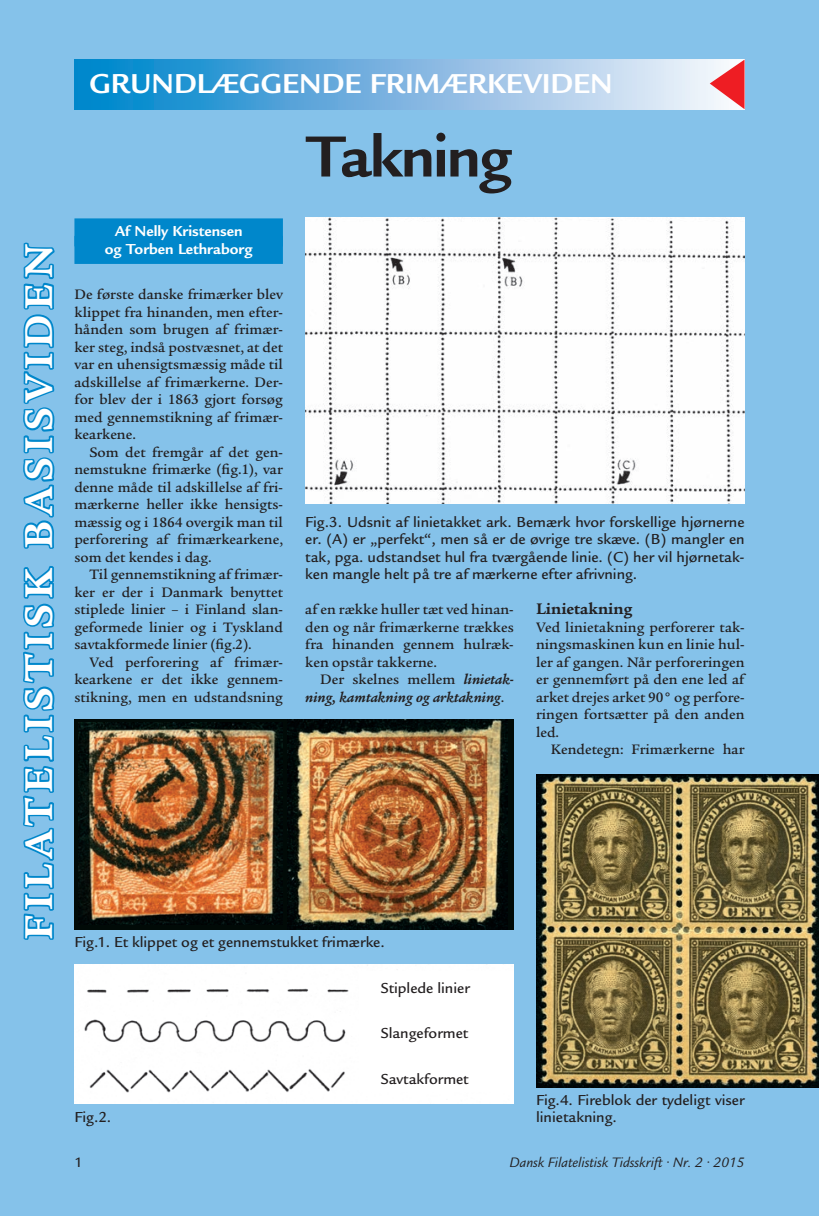
<style>
.page{position:relative;width:819px;height:1216px;background:#fff}
.page>*{position:absolute;margin:0;border:0;box-sizing:border-box;transform-origin:0 0}
.t1{font:700 63px "Legacy Sans Std";letter-spacing:-.025em;color:#231f20}
.t2{font:700 42px "Legacy Serif Std";letter-spacing:.115em;color:#fff}
.t3{font:700 29.75px "Legacy Sans Std";color:#fff}
.t4{font:700 16.62px "Legacy Serif Std";color:#231f20}
.t5{font:500 15.75px/17.5px "Legacy Sans Std";color:#231f20;text-align:justify}
.t6{font:700 15.75px/17.5px "Legacy Sans Std";color:#fff;text-align:center}
.t7{font:500 14.88px/17.5px "Legacy Serif Std";color:#231f20;text-align:justify}
.t8{font:italic 700 14.88px/17.5px "Legacy Serif Std";color:#231f20}
.t9{font:italic 14.88px "Legacy Sans Std";color:#231f20}
.t10{font:500 14.88px "Legacy Sans Std";color:#231f20}
.s1{font-weight:500;font-style:normal}
</style>
<div class="page">
<div style="left:0;top:0;width:819px;height:1215px;background:#85c2ea"></div>
<svg style="left:23px;top:242px;width:32px;height:698px"></svg>
<div style="left:74px;top:719px;width:439px;height:210px;background:#010a07"></div>
<div style="left:74px;top:60px;width:670px;height:49px;background:linear-gradient(to right,#007fc9,#fff2fb)"></div>
<svg style="left:709px;top:60px;width:35px;height:49px;background:#f08c91"></svg>
<div style="left:74px;top:218px;width:209px;height:28px;background:#0087cb"></div>
<div style="left:74px;top:236px;width:209px;height:28px;background:#0087cb"></div>
<img style="left:78px;top:722px;width:204px;height:202px">
<img style="left:288px;top:719px;width:219px;height:210px">
<img style="left:74px;top:964px;width:439px;height:139px">
<div style="left:359px;top:971px;width:154px;height:120px;background:#fff"></div>
<img style="left:536px;top:774px;width:283px;height:312px">
<img style="left:305px;top:217px;width:439px;height:286px">
<h2 class="t2" style="left:14px;top:939px;width:697px;rotate:-90deg">FILATELISTISK BASISVIDEN</h2>
<h3 class="t3" style="left:89px;top:66px;width:525px">GRUNDLÆGGENDE FRIMÆRKEVIDEN</h3>
<p class="t6" style="left:105px;top:222px;width:149px">Af Nelly Kristensen og Torben Lethraborg</p>
<p class="t7" style="left:74px;top:286px;width:210px">De første danske frimærker blev klippet fra hinanden, men efter&shy;hånden som brugen af frimær&shy;ker steg, indså postvæsnet, at det var en uhensigtsmæssig måde til adskillelse af frimærkerne. Der&shy;for blev der i 1863 gjort forsøg med gennemstikning af frimær&shy;kearkene.</p>
<p class="t7" style="left:74px;top:443px;width:210px;text-indent:15px">Som det fremgår af det gen&shy;nemstukne frimærke (fig.1), var denne måde til adskillelse af fri&shy;mærkerne heller ikke hensigts&shy;mæssig og i 1864 overgik man til perforering af frimærkearkene, som det kendes i dag.</p>
<p class="t7" style="left:74px;top:565px;width:210px;text-indent:15px">Til gennemstikning af frimær&shy;ker er der i Danmark benyttet stiplede linier – i Finland slan&shy;geformede linier og i Tyskland savtakformede linier (fig.2).</p>
<p class="t7" style="left:74px;top:653px;width:210px;text-indent:15px">Ved perforering af frimær&shy;kearkene er det ikke gennem&shy;stikning, men en udstandsning</p>
<h1 class="t1" style="left:307px;top:120px;width:206px">Takning</h1>
<p class="t5" style="left:305px;top:513px;width:441px">Fig.3. Udsnit af linietakket ark. Bemærk hvor forskellige hjørnerne er. (A) er „perfekt“, men så er de øvrige tre skæve. (B) mangler en tak, pga. udstandset hul fra tværgående linie. (C) her vil hjørnetak&shy;ken mangle helt på tre af mærkerne efter afrivning.</p>
<p class="t7" style="left:305px;top:601px;width:210px">af en række huller tæt ved hinan&shy;den og når frimærkerne trækkes fra hinanden gennem hulræk&shy;ken opstår takkerne.</p>
<p class="t8" style="left:305px;top:671px;width:210px;text-indent:15px"><span class="s1">Der skelnes mellem</span> linietak&shy;ning, kamtakning og arktakning<span class="s1">.</span></p>
<p class="t4" style="left:536px;top:599px;width:98px">Linietakning</p>
<p class="t7" style="left:536px;top:618px;width:210px">Ved linietakning perforerer tak&shy;ningsmaskinen kun en linie hul&shy;ler af gangen. Når perforeringen er gennemført på den ene led af arket drejes arket 90° og perfore&shy;ringen fortsætter på den anden led.</p>
<p class="t7" style="left:551px;top:741px;width:195px">Kendetegn: Frimærkerne har</p>
<p class="t5" style="left:74px;top:933px;width:312px">Fig.1. Et klippet og et gennemstukket frimærke.</p>
<p class="t5" style="left:74px;top:1108px;width:38px">Fig.2.</p>
<p class="t5" style="left:380px;top:979px;width:91px">Stiplede linier</p>
<p class="t5" style="left:380px;top:1024px;width:89px">Slangeformet</p>
<p class="t5" style="left:380px;top:1070px;width:89px">Savtakformet</p>
<p class="t5" style="left:536px;top:1090px;width:210px">Fig.4. Fireblok der tydeligt viser linietakning.</p>
<p class="t10" style="left:74px;top:1154px;width:10px">1</p>
<p class="t9" style="left:509px;top:1154px;width:236px">Dansk Filatelistisk Tidsskrift • Nr. 2 • 2015</p>
</div>
